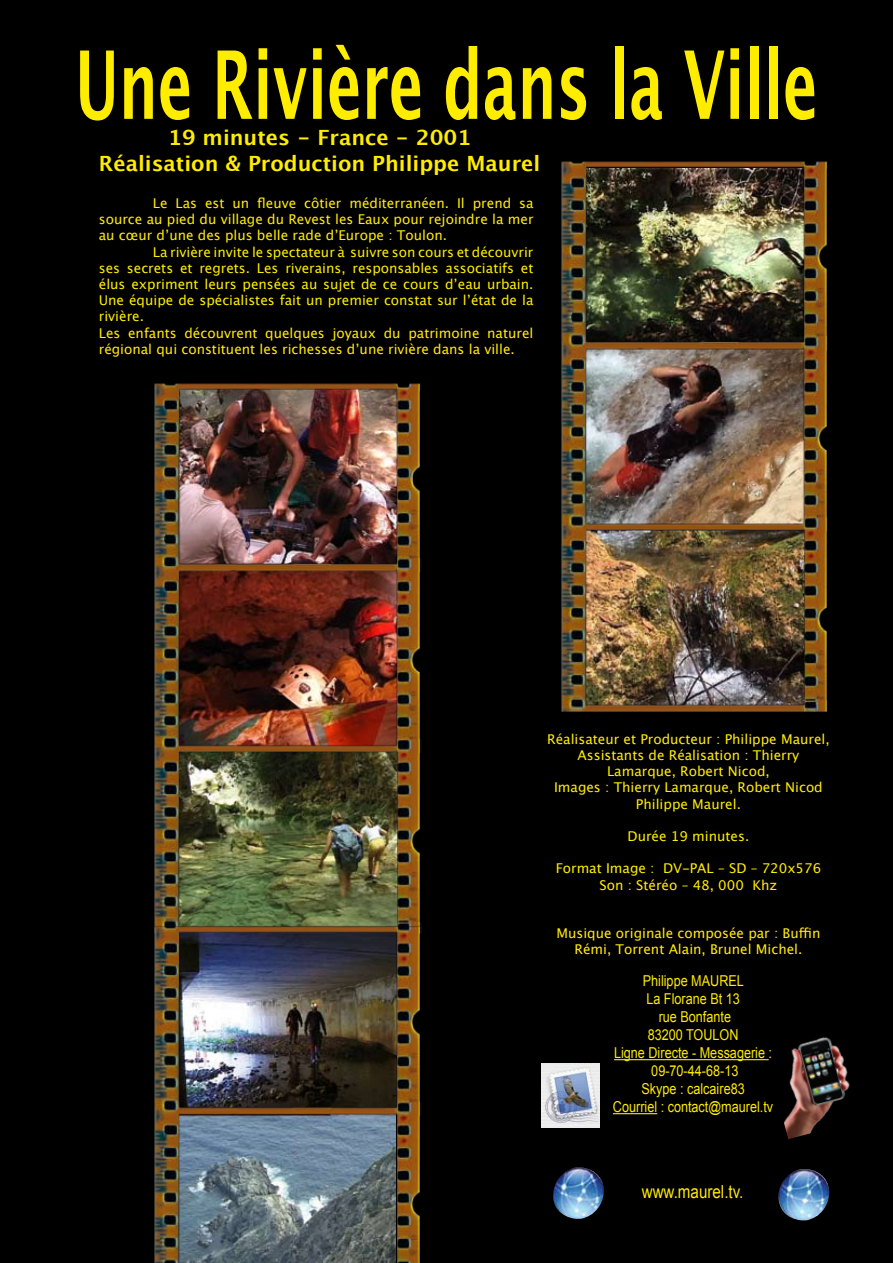
<style>
.page{position:relative;width:893px;height:1263px;background:#000}
.page>*{position:absolute;margin:0;border:0;box-sizing:border-box;transform-origin:0 0}
.t1{font:700 94.5px "Lucida Grande";color:#ffed00;scale:.63 1}
.t2{font:700 21px/25.2px "Lucida Grande";color:#ffed00;text-align:center}
.t3{font:18px "Arial";color:#ffed00;scale:.84 1}
.t4{font:15px/18px "Arial";color:#ffed00;text-align:center;scale:.84 1}
.t5{font:13.5px/16.2px "Lucida Grande";color:#ffed00;text-align:center}
</style>
<div class="page">
<img style="left:561px;top:161px;width:266px;height:551px">
<img style="left:154px;top:383px;width:267px;height:540px">
<img style="left:154px;top:923px;width:267px;height:340px">
<img style="left:541px;top:1063px;width:59px;height:64px">
<img style="left:553px;top:1167px;width:51px;height:52px">
<img style="left:764px;top:1037px;width:86px;height:102px">
<img style="left:778px;top:1169px;width:52px;height:51px">
<hr style="left:614px;top:1059px;width:155px;height:1px;background:#ffed00">
<hr style="left:613px;top:1113px;width:44px;height:1px;background:#ffed00">
<h1 class="t1" style="left:75px;top:8px;width:1180px">Une Rivière dans la Ville</h1>
<h2 class="t2" style="left:99px;top:125px;width:443px">19 minutes - France - 2001<br>Réalisation &amp; Production Philippe Maurel</h2>
<p class="t5" style="left:153px;top:195px;width:382px">Le Las est un fleuve côtier méditerranéen. Il prend sa</p>
<p class="t5" style="left:99px;top:211px;width:436px">source au pied du village du Revest les Eaux pour rejoindre la mer</p>
<p class="t5" style="left:99px;top:228px;width:350px">au cœur d’une des plus belle rade d’Europe : Toulon.</p>
<p class="t5" style="left:153px;top:244px;width:382px">La rivière invite le spectateur à suivre son cours et découvrir</p>
<p class="t5" style="left:99px;top:260px;width:436px">ses secrets et regrets. Les riverains, responsables associatifs et</p>
<p class="t5" style="left:99px;top:276px;width:436px">élus expriment leurs pensées au sujet de ce cours d’eau urbain.</p>
<p class="t5" style="left:99px;top:292px;width:436px">Une équipe de spécialistes fait un premier constat sur l’état de la</p>
<p class="t5" style="left:99px;top:309px;width:47px">rivière.</p>
<p class="t5" style="left:99px;top:325px;width:436px">Les enfants découvrent quelques joyaux du patrimoine naturel</p>
<p class="t5" style="left:99px;top:341px;width:418px">régional qui constituent les richesses d’une rivière dans la ville.</p>
<p class="t5" style="left:547px;top:731px;width:284px">Réalisateur et Producteur : Philippe Maurel, Assistants de Réalisation : Thierry Lamarque, Robert Nicod,<br>Images : Thierry Lamarque, Robert Nicod Philippe Maurel.</p>
<p class="t5" style="left:628px;top:828px;width:123px">Durée 19 minutes.</p>
<p class="t5" style="left:556px;top:860px;width:267px">Format Image : DV-PAL – SD – 720x576<br>Son : Stéréo – 48, 000 Khz</p>
<p class="t5" style="left:556px;top:925px;width:265px">Musique originale composée par : Buffin<br>Rémi, Torrent Alain, Brunel Michel.</p>
<p class="t4" style="left:613px;top:972px;width:192px">Philippe MAUREL<br>La Florane Bt 13<br>rue Bonfante<br>83200 TOULON<br>Ligne Directe - Messagerie :<br>09-70-44-68-13<br>Skype : calcaire83<br>Courriel : contact@maurel.tv</p>
<h3 class="t3" style="left:642px;top:1181px;width:123px">www.maurel.tv.</h3>
</div>
